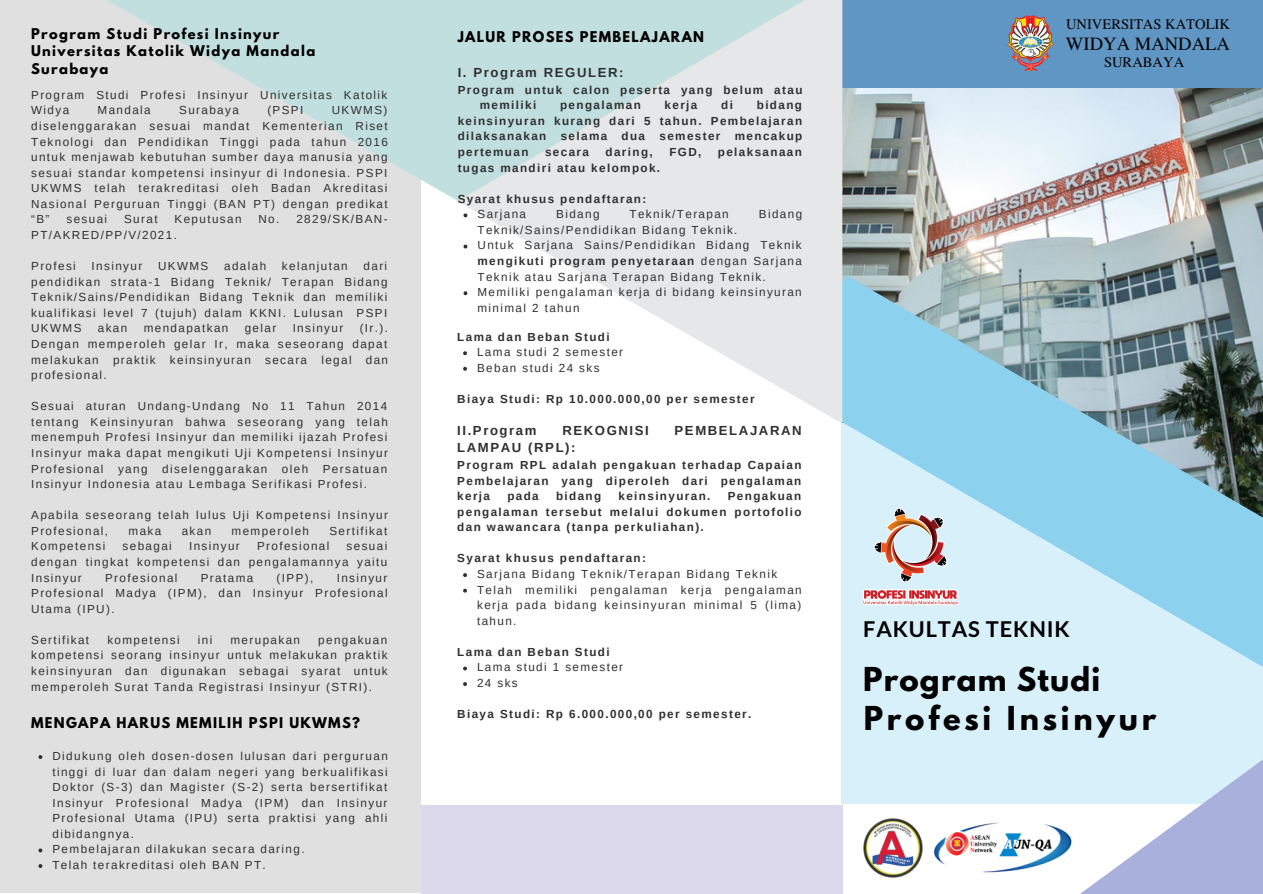
<style>
.page{position:relative;width:1263px;height:894px;background:#fff}
.page>*{position:absolute;margin:0;border:0;box-sizing:border-box;transform-origin:0 0}
.t1{font:700 29.1px/38.2px "League Spartan";letter-spacing:.13em;color:#000}
.t2{font:700 21.9px "Lato";letter-spacing:.04em;color:#000}
.t3{font:18.6px "Te X Gyre Termes";color:#000}
.t4{font:14.55px "Te X Gyre Termes";color:#000}
.t5{font:700 13.2px/17.5px "League Spartan";letter-spacing:.1em;color:#000}
.t6{font:700 13.2px "Arimo";letter-spacing:.12em;color:#303030}
.t7{font:11.7px/15.6px "Arimo";letter-spacing:.12em;color:#303030;text-align:justify}
.t8{font:700 11.7px/15.6px "Arimo";letter-spacing:.12em;color:#303030;text-align:justify}
.t9{font:11.7px/15.6px "Arimo";letter-spacing:.12em;color:#303030}
.s1{font-weight:700}
</style>
<div class="page">
<img style="left:874px;top:88px;width:389px;height:187px">
<div style="left:841px;top:423px;width:257px;height:469px;background:#d8f0fa"></div>
<div style="left:0;top:0;width:421px;height:892px;background:#e1e0e0"></div>
<svg style="left:107px;top:0;width:767px;height:275px"></svg>
<div style="left:841px;top:0;width:422px;height:88px;background:#6096c4"></div>
<svg style="left:842px;top:275px;width:421px;height:434px"></svg>
<div style="left:841px;top:803px;width:389px;height:90px;background:#fff"></div>
<svg style="left:1077px;top:709px;width:186px;height:184px"></svg>
<svg style="left:457px;top:0;width:385px;height:423px;fill:#e6e7e9"></svg>
<img style="left:1007px;top:15px;width:47px;height:56px">
<img style="left:863px;top:818px;width:60px;height:59px">
<img style="left:933px;top:822px;width:139px;height:51px">
<div style="left:421px;top:804px;width:421px;height:89px;background:#dcd9ec"></div>
<img style="left:851px;top:497px;width:119px;height:118px">
<svg style="left:38px;top:848px;width:4px;height:4px"></svg>
<svg style="left:463px;top:213px;width:4px;height:4px"></svg>
<svg style="left:463px;top:244px;width:4px;height:4px"></svg>
<svg style="left:463px;top:291px;width:4px;height:4px"></svg>
<svg style="left:463px;top:351px;width:4px;height:4px"></svg>
<svg style="left:463px;top:367px;width:4px;height:3px"></svg>
<svg style="left:463px;top:573px;width:4px;height:4px"></svg>
<svg style="left:463px;top:588px;width:4px;height:4px"></svg>
<svg style="left:463px;top:666px;width:4px;height:4px"></svg>
<svg style="left:463px;top:682px;width:4px;height:3px"></svg>
<p class="t5" style="left:31px;top:26px;width:286px">Program Studi Profesi Insinyur<br>Universitas Katolik Widya Mandala<br>Surabaya</p>
<p class="t7" style="left:31px;top:87px;width:358px">Program Studi Profesi Insinyur Universitas Katolik<br>Widya</p>
<p class="t7" style="left:31px;top:102px;width:358px;text-indent:301px">UKWMS) diselenggarakan sesuai mandat Kementerian Riset Teknologi dan Pendidikan Tinggi pada tahun 2016 untuk menjawab kebutuhan sumber daya manusia yang sesuai standar kompetensi insinyur di Indonesia. PSPI UKWMS telah terakreditasi oleh Badan Akreditasi Nasional Perguruan Tinggi (BAN PT) dengan predikat “B”</p>
<p class="t7" style="left:98px;top:102px;width:55px">Mandala</p>
<p class="t7" style="left:179px;top:102px;width:61px">Surabaya</p>
<p class="t7" style="left:267px;top:102px;width:38px">(PSPI</p>
<p class="t7" style="left:66px;top:211px;width:42px">sesuai</p>
<p class="t7" style="left:124px;top:211px;width:35px">Surat</p>
<p class="t7" style="left:175px;top:211px;width:68px">Keputusan</p>
<p class="t7" style="left:258px;top:211px;width:131px">No. 2829/SK/BAN-</p>
<p class="t7" style="left:31px;top:227px;width:147px">PT/AKRED/PP/V/2021.</p>
<p class="t7" style="left:31px;top:258px;width:46px">Profesi</p>
<p class="t7" style="left:92px;top:258px;width:52px">Insinyur</p>
<p class="t7" style="left:158px;top:258px;width:52px">UKWMS</p>
<p class="t7" style="left:224px;top:258px;width:44px">adalah</p>
<p class="t7" style="left:282px;top:258px;width:67px">kelanjutan</p>
<p class="t7" style="left:31px;top:258px;width:358px;text-indent:332px">dari pendidikan strata-1 Bidang Teknik/ Terapan Bidang Teknik/Sains/Pendidikan Bidang Teknik dan memiliki kualifikasi level 7 (tujuh) dalam KKNI. Lulusan PSPI UKWMS</p>
<p class="t7" style="left:31px;top:320px;width:358px;text-indent:328px">(Ir.).<br>Dengan memperoleh gelar Ir, maka seseorang dapat melakukan praktik keinsinyuran secara legal dan profesional.</p>
<p class="t7" style="left:31px;top:398px;width:358px">Sesuai aturan Undang-Undang No 11 Tahun 2014 tentang Keinsinyuran bahwa seseorang yang telah menempuh Profesi Insinyur dan memiliki ijazah Profesi Insinyur maka dapat mengikuti Uji Kompetensi Insinyur Profesional yang diselenggarakan oleh Persatuan Insinyur Indonesia atau Lembaga Serifikasi Profesi.</p>
<p class="t7" style="left:31px;top:507px;width:358px">Apabila seseorang telah lulus Uji Kompetensi Insinyur<br>Profesional,</p>
<p class="t7" style="left:98px;top:320px;width:31px">akan</p>
<p class="t7" style="left:144px;top:320px;width:86px">mendapatkan</p>
<p class="t7" style="left:245px;top:320px;width:33px">gelar</p>
<p class="t7" style="left:293px;top:320px;width:52px">Insinyur</p>
<p class="t7" style="left:129px;top:523px;width:34px">maka</p>
<p class="t7" style="left:182px;top:523px;width:31px">akan</p>
<p class="t7" style="left:232px;top:523px;width:79px">memperoleh</p>
<p class="t7" style="left:329px;top:523px;width:59px">Sertifikat</p>
<p class="t7" style="left:31px;top:538px;width:358px;text-indent:315px">sesuai dengan tingkat kompetensi dan pengalamannya yaitu Insinyur</p>
<p class="t7" style="left:31px;top:538px;width:76px">Kompetensi</p>
<p class="t7" style="left:123px;top:538px;width:51px">sebagai</p>
<p class="t7" style="left:189px;top:538px;width:52px">Insinyur</p>
<p class="t7" style="left:257px;top:538px;width:74px">Profesional</p>
<p class="t7" style="left:31px;top:569px;width:358px;text-indent:306px">Insinyur Profesional Madya (IPM), dan Insinyur Profesional Utama (IPU).</p>
<p class="t7" style="left:31px;top:631px;width:59px">Sertifikat</p>
<p class="t7" style="left:107px;top:631px;width:74px">kompetensi</p>
<p class="t7" style="left:198px;top:631px;width:16px">ini</p>
<p class="t7" style="left:230px;top:631px;width:71px">merupakan</p>
<p class="t7" style="left:105px;top:569px;width:74px">Profesional</p>
<p class="t7" style="left:201px;top:569px;width:54px">Pratama</p>
<p class="t7" style="left:277px;top:569px;width:38px">(IPP),</p>
<p class="t7" style="left:31px;top:631px;width:358px;text-indent:287px">pengakuan kompetensi seorang insinyur untuk melakukan praktik keinsinyuran dan digunakan sebagai syarat untuk memperoleh Surat Tanda Registrasi Insinyur (STRI).</p>
<p class="t5" style="left:31px;top:715px;width:330px">MENGAPA HARUS MEMILIH PSPI UKWMS?</p>
<p class="t7" style="left:52px;top:747px;width:337px;text-align:left">Didukung oleh dosen-dosen lulusan dari perguruan tinggi di luar dan dalam negeri yang berkualifikasi Doktor (S-3) dan Magister (S-2) serta bersertifikat Insinyur Profesional Madya (IPM) dan Insinyur Profesional Utama (IPU) serta praktisi yang ahli dibidangnya.<br>Pembelajaran dilakukan secara daring.<br>Telah terakreditasi oleh BAN PT.</p>
<p class="t5" style="left:458px;top:30px;width:248px">JALUR PROSES PEMBELAJARAN</p>
<p class="t6" style="left:458px;top:65px;width:167px">I. Program REGULER:</p>
<p class="t8" style="left:480px;top:82px;width:324px;text-indent:-22px">Program untuk calon peserta yang belum atau memiliki</p>
<p class="t8" style="left:458px;top:97px;width:346px;text-indent:299px">bidang keinsinyuran kurang dari 5 tahun. Pembelajaran dilaksanakan selama dua semester mencakup pertemuan</p>
<p class="t8" style="left:560px;top:97px;width:82px">pengalaman</p>
<p class="t8" style="left:665px;top:97px;width:34px">kerja</p>
<p class="t8" style="left:721px;top:97px;width:13px">di</p>
<p class="t8" style="left:545px;top:144px;width:45px">secara</p>
<p class="t8" style="left:605px;top:144px;width:49px">daring,</p>
<p class="t8" style="left:669px;top:144px;width:34px">FGD,</p>
<p class="t8" style="left:718px;top:144px;width:86px">pelaksanaan</p>
<p class="t8" style="left:458px;top:160px;width:204px">tugas mandiri atau kelompok.</p>
<p class="t8" style="left:458px;top:191px;width:190px">Syarat khusus pendaftaran:</p>
<p class="t9" style="left:477px;top:206px;width:50px">Sarjana</p>
<p class="t9" style="left:556px;top:206px;width:45px">Bidang</p>
<p class="t9" style="left:629px;top:206px;width:101px">Teknik/Terapan</p>
<p class="t9" style="left:759px;top:206px;width:45px">Bidang</p>
<p class="t9" style="left:477px;top:222px;width:326px">Teknik/Sains/Pendidikan Bidang Teknik.<br>Untuk Sarjana Sains/Pendidikan Bidang Teknik <span class="s1">mengikuti program penyetaraan</span> dengan Sarjana Teknik atau Sarjana Terapan Bidang Teknik.<br>Memiliki pengalaman kerja di bidang keinsinyuran minimal 2 tahun</p>
<p class="t8" style="left:457px;top:328px;width:154px">Lama dan Beban Studi</p>
<p class="t7" style="left:477px;top:344px;width:148px">Lama studi 2 semester<br>Beban studi 24 sks</p>
<p class="t8" style="left:457px;top:391px;width:299px">Biaya Studi: Rp 10.000.000,00 per semester</p>
<p class="t6" style="left:457px;top:423px;width:81px">II.Program</p>
<p class="t6" style="left:562px;top:423px;width:88px">REKOGNISI</p>
<p class="t6" style="left:675px;top:423px;width:129px">PEMBELAJARAN</p>
<p class="t6" style="left:457px;top:440px;width:120px">LAMPAU (RPL):</p>
<p class="t8" style="left:457px;top:457px;width:346px">Program RPL adalah pengakuan terhadap Capaian Pembelajaran yang diperoleh dari pengalaman kerja</p>
<p class="t8" style="left:457px;top:488px;width:346px;text-indent:270px">Pengakuan pengalaman tersebut melalui dokumen portofolio dan wawancara (tanpa perkuliahan).</p>
<p class="t8" style="left:457px;top:550px;width:190px">Syarat khusus pendaftaran:</p>
<p class="t8" style="left:507px;top:488px;width:33px">pada</p>
<p class="t8" style="left:556px;top:488px;width:47px">bidang</p>
<p class="t8" style="left:618px;top:488px;width:94px">keinsinyuran.</p>
<p class="t7" style="left:477px;top:566px;width:326px;text-align:left">Sarjana Bidang Teknik/Terapan Bidang Teknik Telah memiliki pengalaman kerja pengalaman kerja pada bidang keinsinyuran minimal 5 (lima) tahun.</p>
<p class="t7" style="left:477px;top:659px;width:148px">Lama studi 1 semester<br>24 sks</p>
<p class="t8" style="left:457px;top:643px;width:154px">Lama dan Beban Studi</p>
<p class="t8" style="left:457px;top:706px;width:296px">Biaya Studi: Rp 6.000.000,00 per semester.</p>
<p class="t4" style="left:1066px;top:14px;width:165px">UNIVERSITAS KATOLIK</p>
<h3 class="t3" style="left:1066px;top:30px;width:166px">WIDYA MANDALA</h3>
<p class="t4" style="left:1104px;top:51px;width:82px">SURABAYA</p>
<h2 class="t2" style="left:863px;top:615px;width:208px">FAKULTAS TEKNIK</h2>
<h1 class="t1" style="left:863px;top:664px;width:295px">Program Studi<br>Profesi Insinyur</h1>
</div>
